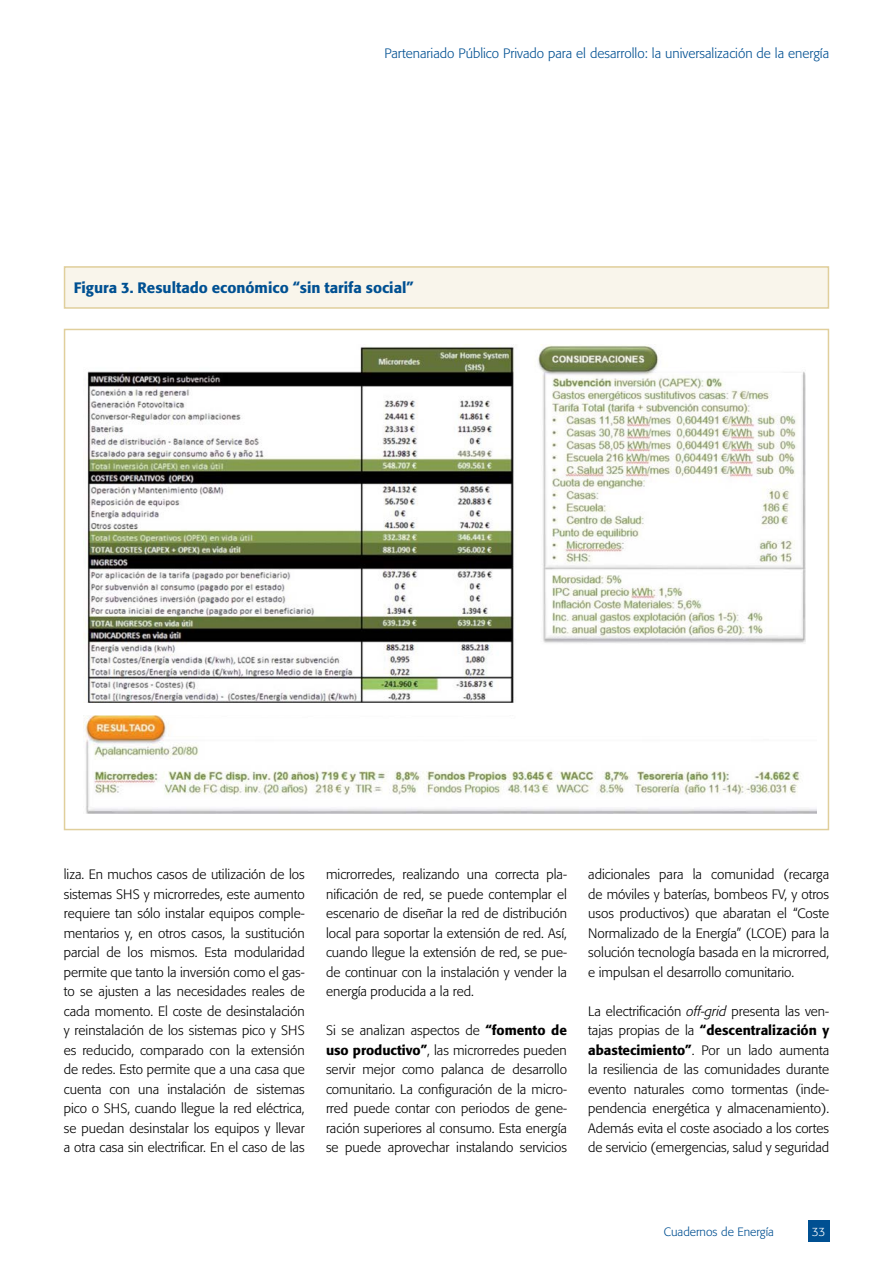
<style>
.page{position:relative;width:893px;height:1263px;background:#fff}
.page>*{position:absolute;margin:0;border:0;box-sizing:border-box;transform-origin:0 0}
.t1{font:500 15px "Formata";color:#005092}
.t2{font:300 13.5px/19.5px "Formata";color:#000;text-align:justify}
.t3{font:300 13.5px "Formata";color:#005092}
.t4{font:300 12px "Formata";color:#005092}
.t5{font:300 12px "Formata";color:#fff}
.s1{font-weight:500}
.s2{font-style:italic}
</style>
<div class="page">
<div style="left:808px;top:1220px;width:21px;height:22px;background:#005092"></div>
<div style="left:64px;top:329px;width:765px;height:501px;background:#fff;border:2px solid #e0cf9c"></div>
<div style="left:65px;top:267px;width:763px;height:41px;background:#f9f5eb"></div>
<div style="left:64px;top:266px;width:765px;height:43px;border:2px solid #e0cf9c"></div>
<img style="left:85px;top:346px;width:429px;height:357px">
<img style="left:84px;top:715px;width:732px;height:99px">
<img style="left:538px;top:345px;width:267px;height:298px">
<p class="t3" style="left:384px;top:46px;width:446px">Partenariado Público Privado para el desarrollo: la universalización de la energía</p>
<p class="t1" style="left:74px;top:279px;width:341px">Figura 3. Resultado económico “sin tarifa social”</p>
<p class="t2" style="left:64px;top:865px;width:242px">liza. En muchos casos de utilización de los sistemas SHS y microrredes, este aumento requiere tan sólo instalar equipos comple&shy;mentarios y, en otros casos, la sustitución parcial de los mismos. Esta modularidad permite que tanto la inversión como el gas&shy;to se ajusten a las necesidades reales de cada momento. El coste de desinstalación y reinstalación de los sistemas pico y SHS es reducido, comparado con la extensión de redes. Esto permite que a una casa que cuenta con una instalación de sistemas pico o SHS, cuando llegue la red eléctrica, se puedan desinstalar los equipos y llevar a otra casa sin electrificar. En el caso de las</p>
<p class="t2" style="left:326px;top:865px;width:242px">microrredes, realizando una correcta pla&shy;nificación de red, se puede contemplar el escenario de diseñar la red de distribución local para soportar la extensión de red. Así, cuando llegue la extensión de red, se pue&shy;de continuar con la instalación y vender la energía producida a la red.</p>
<p class="t2" style="left:326px;top:1021px;width:242px">Si se analizan aspectos de <span class="s1">“fomento de uso productivo”</span>, las microrredes pueden servir mejor como palanca de desarrollo comunitario. La configuración de la micro&shy;rred puede contar con periodos de gene&shy;ración superiores al consumo. Esta energía se puede aprovechar instalando servicios</p>
<p class="t2" style="left:588px;top:865px;width:242px">adicionales para la comunidad (recarga de móviles y baterías, bombeos FV, y otros usos productivos) que abaratan el “Coste Normalizado de la Energía” (LCOE) para la solución tecnología basada en la microrred, e impulsan el desarrollo comunitario.</p>
<p class="t2" style="left:588px;top:1001px;width:242px">La electrificación <span class="s2">off-grid</span> presenta las ven&shy;tajas propias de la <span class="s1">“descentralización y abastecimiento”</span>. Por un lado aumenta la resiliencia de las comunidades durante evento naturales como tormentas (inde&shy;pendencia energética y almacenamiento).<br>Además evita el coste asociado a los cortes de servicio (emergencias, salud y seguridad</p>
<p class="t4" style="left:664px;top:1224px;width:112px">Cuadernos de Energía</p>
<p class="t5" style="left:812px;top:1224px;width:15px">33</p>
</div>
